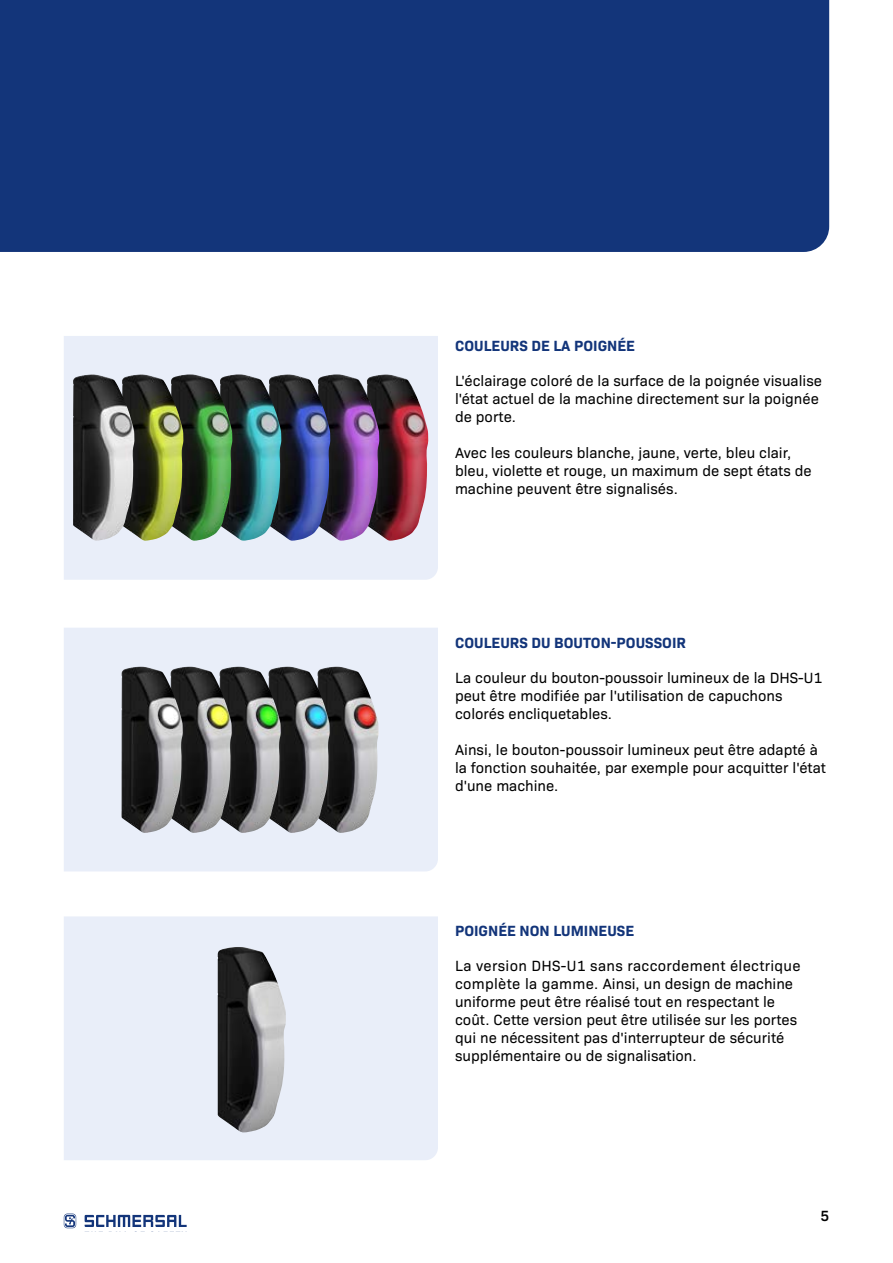
<style>
.page{position:relative;width:893px;height:1263px;background:#fff}
.page>*{position:absolute;margin:0;border:0;box-sizing:border-box;transform-origin:0 0}
.t1{font:15px/18px "Bio Sans";color:#000}
.t2{font:700 15px "Bio Sans";color:#13357a}
.t3{font:600 15px "Bio Sans";color:#000}
</style>
<div class="page">
<svg style="left:85px;top:1215px;width:102px;height:12px"></svg>
<svg style="left:64px;top:1213px;width:12px;height:15px"></svg>
<div style="left:0;top:0;width:829px;height:252px;background:#13357a"></div>
<div style="left:64px;top:916px;width:374px;height:244px;background:#e9eef9"></div>
<div style="left:64px;top:336px;width:374px;height:244px;background:#e9eef9"></div>
<div style="left:64px;top:628px;width:374px;height:243px;background:#e9eef9"></div>
<img style="left:218px;top:947px;width:68px;height:185px">
<img style="left:380px;top:374px;width:48px;height:167px">
<img style="left:331px;top:374px;width:49px;height:167px">
<img style="left:282px;top:374px;width:49px;height:167px">
<img style="left:233px;top:374px;width:49px;height:167px">
<img style="left:184px;top:374px;width:49px;height:167px">
<img style="left:135px;top:374px;width:49px;height:167px">
<img style="left:73px;top:374px;width:62px;height:167px">
<img style="left:330px;top:667px;width:49px;height:166px">
<img style="left:281px;top:667px;width:49px;height:166px">
<img style="left:232px;top:667px;width:49px;height:166px">
<img style="left:183px;top:667px;width:49px;height:166px">
<img style="left:121px;top:667px;width:62px;height:166px">
<p class="t2" style="left:455px;top:334px;width:182px">COULEURS DE LA POIGNÉE</p>
<p class="t1" style="left:455px;top:370px;width:369px">L'éclairage coloré de la surface de la poignée visualise l'état actuel de la machine directement sur la poignée de porte.</p>
<p class="t1" style="left:455px;top:442px;width:358px">Avec les couleurs blanche, jaune, verte, bleu clair, bleu, violette et rouge, un maximum de sept états de machine peuvent être signalisés.</p>
<p class="t2" style="left:455px;top:631px;width:233px">COULEURS DU BOUTON-POUSSOIR</p>
<p class="t1" style="left:455px;top:667px;width:369px">La couleur du bouton-poussoir lumineux de la DHS-U1 peut être modifiée par l'utilisation de capuchons colorés encliquetables.</p>
<p class="t1" style="left:455px;top:739px;width:372px">Ainsi, le bouton-poussoir lumineux peut être adapté à la fonction souhaitée, par exemple pour acquitter l'état d'une machine.</p>
<p class="t2" style="left:455px;top:919px;width:181px">POIGNÉE NON LUMINEUSE</p>
<p class="t1" style="left:455px;top:955px;width:347px">La version DHS-U1 sans raccordement électrique complète la gamme. Ainsi, un design de machine uniforme peut être réalisé tout en respectant le coût. Cette version peut être utilisée sur les portes qui ne nécessitent pas d'interrupteur de sécurité supplémentaire ou de signalisation.</p>
<p class="t3" style="left:820px;top:1204px;width:10px">5</p>
</div>
